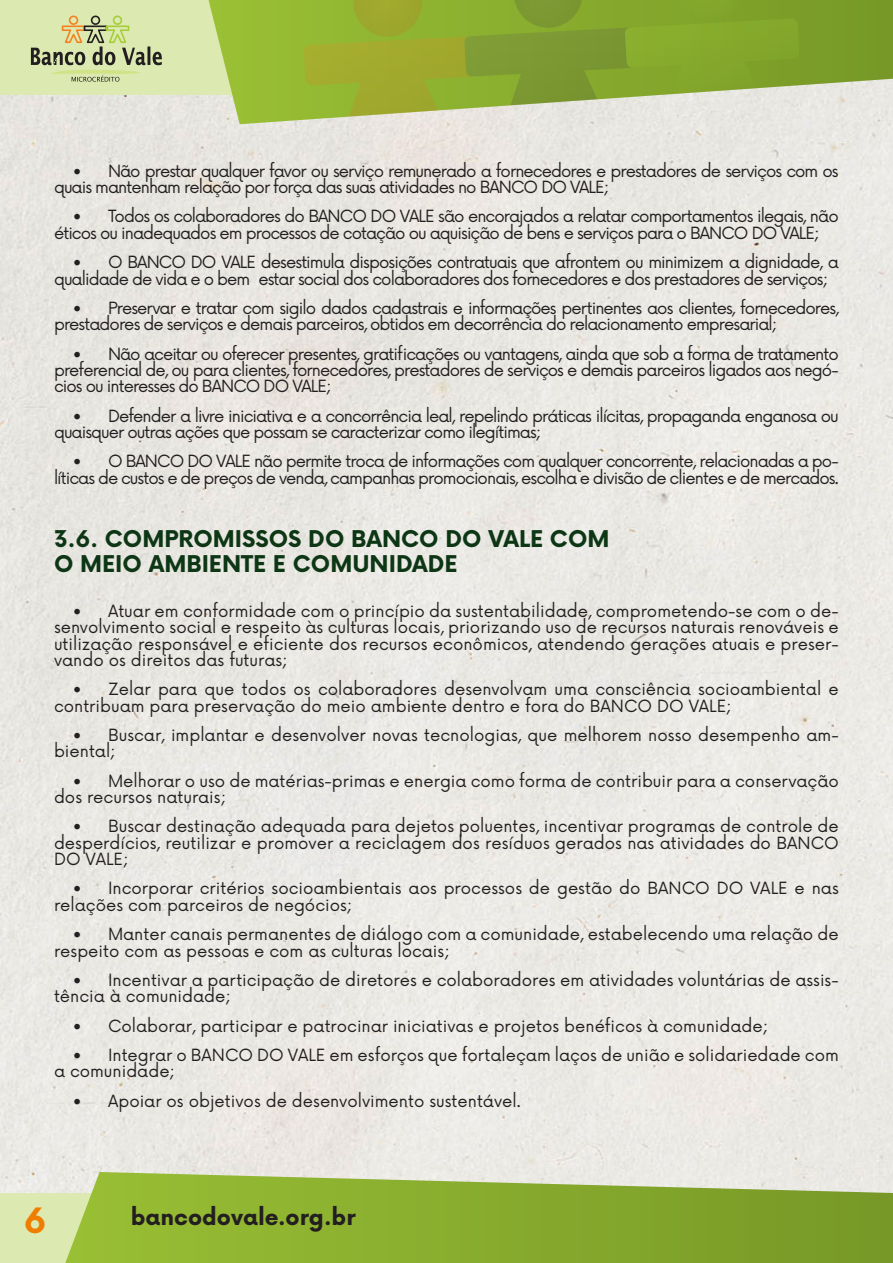
<style>
.page{position:relative;width:893px;height:1263px;background:#fff}
.page>*{position:absolute;margin:0;border:0;box-sizing:border-box;transform-origin:0 0}
.t1{font:700 34.05px "Now";color:#ef7d00}
.t2{font:700 22.5px "Now";color:#0d3614}
.t3{font:700 22.35px "Now";color:#231f20}
.t4{font:16.35px/16.4px "Now";letter-spacing:-.06em;color:#231f20}
.t5{font:16.35px/16.4px "Now";color:#231f20}
</style>
<div class="page">
<div style="left:0;top:95px;width:893px;height:1098px;background:#eae9e4"></div>
<div style="left:0;top:0;width:443px;height:95px;background:#dce9b0"></div>
<div style="left:0;top:1193px;width:853px;height:70px;background:#dce9b0"></div>
<svg style="left:208px;top:0;width:685px;height:124px;background:#aac26b"></svg>
<svg style="left:304px;top:0;width:495px;height:117px;background:#96af44"></svg>
<svg style="left:40px;top:1172px;width:853px;height:91px;background:#97b548"></svg>
<svg style="left:31px;top:16px;width:131px;height:66px"></svg>
<p class="t4" style="left:54px;top:161px;width:786px;text-indent:18px">• Não prestar qualquer favor ou serviço remunerado a fornecedores e prestadores de serviços com os quais mantenham relação por força das suas atividades no BANCO DO VALE;</p>
<p class="t4" style="left:54px;top:207px;width:786px;text-indent:18px">• Todos os colaboradores do BANCO DO VALE são encorajados a relatar comportamentos ilegais, não éticos ou inadequados em processos de cotação ou aquisição de bens e serviços para o BANCO DO VALE;</p>
<p class="t4" style="left:54px;top:253px;width:786px;text-indent:18px">• O BANCO DO VALE desestimula disposições contratuais que afrontem ou minimizem a dignidade, a qualidade de vida e o bem‐estar social dos colaboradores dos fornecedores e dos prestadores de serviços;</p>
<p class="t4" style="left:54px;top:299px;width:786px;text-indent:18px">• Preservar e tratar com sigilo dados cadastrais e informações pertinentes aos clientes, fornecedores, prestadores de serviços e demais parceiros, obtidos em decorrência do relacionamento empresarial;</p>
<p class="t4" style="left:54px;top:344px;width:786px;text-align:justify;text-indent:18px">• Não aceitar ou oferecer presentes, gratificações ou vantagens, ainda que sob a forma de tratamento preferencial de, ou para clientes, fornecedores, prestadores de serviços e demais parceiros ligados aos negó&shy;cios ou interesses do BANCO DO VALE;</p>
<p class="t4" style="left:54px;top:406px;width:786px;text-indent:18px">• Defender a livre iniciativa e a concorrência leal, repelindo práticas ilícitas, propaganda enganosa ou quaisquer outras ações que possam se caracterizar como ilegítimas;</p>
<p class="t4" style="left:54px;top:452px;width:786px;text-align:right">• O BANCO DO VALE não permite troca de informações com qualquer concorrente, relacionadas a po&shy;líticas de custos e de preços de venda, campanhas promocionais, escolha e divisão de clientes e de mercados.</p>
<p class="t2" style="left:54px;top:522px;width:557px">3.6. COMPROMISSOS DO BANCO DO VALE COM</p>
<p class="t2" style="left:54px;top:547px;width:405px">O MEIO AMBIENTE E COMUNIDADE</p>
<p class="t4" style="left:54px;top:601px;width:786px;text-align:justify;text-indent:18px">• Atuar em conformidade com o princípio da sustentabilidade, comprometendo-se com o de&shy;senvolvimento social e respeito às culturas locais, priorizando uso de recursos naturais renováveis e utilização responsável e eficiente dos recursos econômicos, atendendo gerações atuais e preser&shy;vando os direitos das futuras;</p>
<p class="t5" style="left:54px;top:680px;width:786px;text-indent:18px">• Zelar para que todos os colaboradores desenvolvam uma consciência socioambiental e contribuam para preservação do meio ambiente dentro e fora do BANCO DO VALE;</p>
<p class="t5" style="left:54px;top:726px;width:786px;text-indent:18px">• Buscar, implantar e desenvolver novas tecnologias, que melhorem nosso desempenho am&shy;biental;</p>
<p class="t5" style="left:54px;top:771px;width:786px;text-indent:18px">• Melhorar o uso de matérias-primas e energia como forma de contribuir para a conservação dos recursos naturais;</p>
<p class="t4" style="left:54px;top:817px;width:786px;text-align:justify;text-indent:18px">• Buscar destinação adequada para dejetos poluentes, incentivar programas de controle de desperdícios, reutilizar e promover a reciclagem dos resíduos gerados nas atividades do BANCO DO VALE;</p>
<p class="t5" style="left:54px;top:879px;width:786px;text-indent:18px">• Incorporar critérios socioambientais aos processos de gestão do BANCO DO VALE e nas relações com parceiros de negócios;</p>
<p class="t5" style="left:54px;top:925px;width:786px;text-indent:18px">• Manter canais permanentes de diálogo com a comunidade, estabelecendo uma relação de respeito com as pessoas e com as culturas locais;</p>
<p class="t5" style="left:54px;top:970px;width:786px;text-indent:18px">• Incentivar a participação de diretores e colaboradores em atividades voluntárias de assis&shy;tência à comunidade;</p>
<p class="t5" style="left:72px;top:1016px;width:697px">• Colaborar, participar e patrocinar iniciativas e projetos benéficos à comunidade;</p>
<p class="t5" style="left:54px;top:1045px;width:786px;text-indent:18px">• Integrar o BANCO DO VALE em esforços que fortaleçam laços de união e solidariedade com a comunidade;</p>
<p class="t5" style="left:72px;top:1091px;width:450px">• Apoiar os objetivos de desenvolvimento sustentável.</p>
<h1 class="t1" style="left:24px;top:1195px;width:24px">6</h1>
<h3 class="t3" style="left:131px;top:1201px;width:226px">bancodovale.org.br</h3>
</div>
